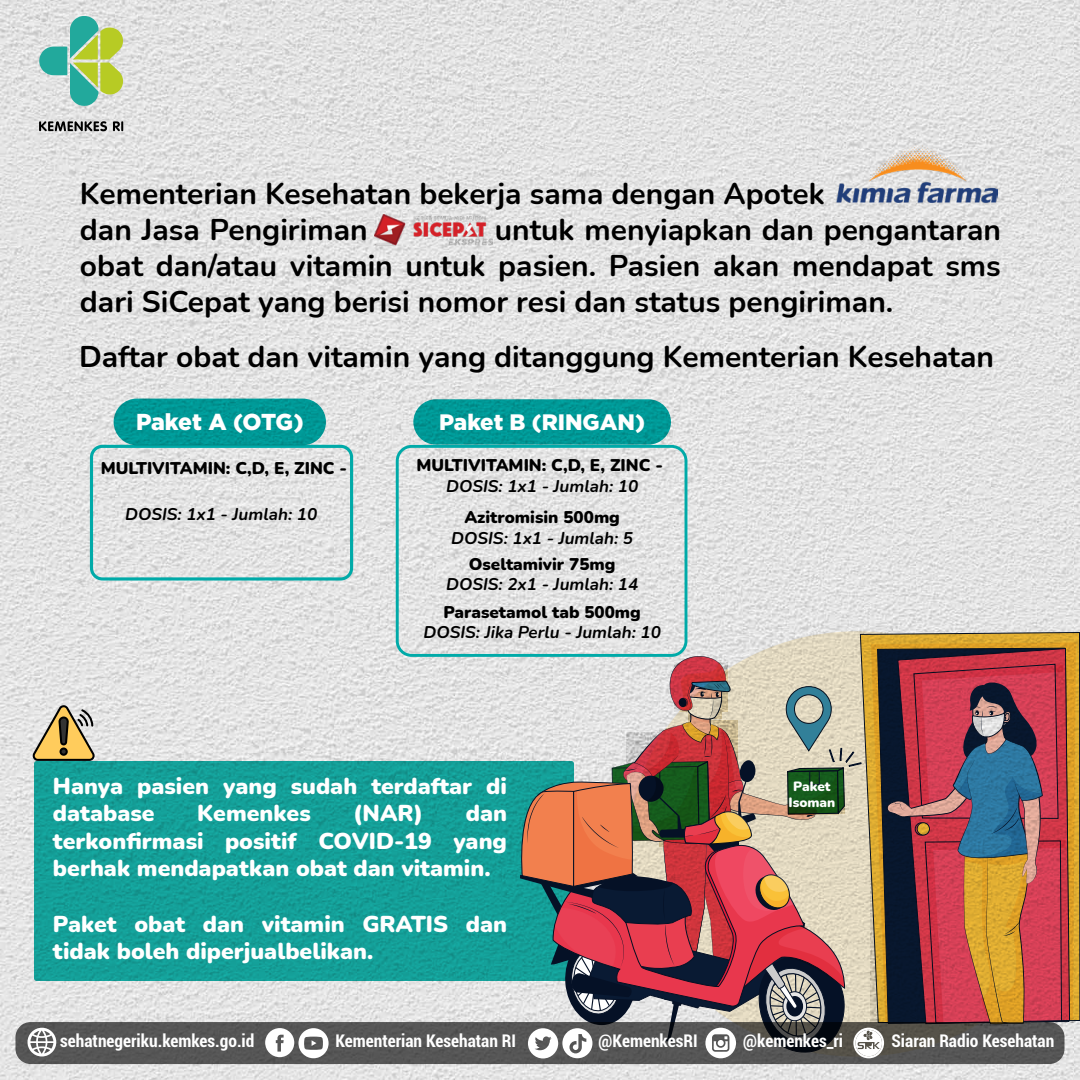
<style>
.page{position:relative;width:1080px;height:1080px;background:#fff}
.page>*{position:absolute;margin:0;border:0;box-sizing:border-box;transform-origin:0 0}
.t1{font:700 30px/36px "Nunito";color:#000}
.t2{font:900 23px/27.6px "Nunito";color:#fff}
.t3{font:900 23px "Gotham";letter-spacing:-.02em;color:#fff}
.t4{font:900 22.4px "Gotham";color:#fff}
.t5{font:700 condensed 17.4px "Roboto";color:#fff}
.t6{font:italic 700 17px "Nunito";color:#000}
.t7{font:900 17px "Nunito";color:#000}
.t8{font:900 13.5px/16.2px "Nunito";color:#fff;text-align:center}
</style>
<div class="page">
<img style="left:0;top:0;width:1074px;height:1080px">
<img style="left:1074px;top:0;width:6px;height:1080px">
<div style="left:34px;top:761px;width:540px;height:220px;background:#149f98;border-radius:3px"></div>
<svg style="left:32px;top:704px;width:63px;height:57px;background:#c0ac81"></svg>
<svg style="left:630px;top:631px;width:450px;height:426px;background:#e0ded7"></svg>
<svg style="left:860px;top:632px;width:220px;height:391px;background:#be9739"></svg>
<svg style="left:871px;top:642px;width:205px;height:380px;background:#d29b28"></svg>
<svg style="left:897px;top:648px;width:173px;height:376px;background:#75422f"></svg>
<div style="left:16px;top:1022px;width:1048px;height:42px;background:#565656;border-radius:15px"></div>
<svg style="left:28px;top:1028px;width:28px;height:29px"></svg>
<svg style="left:265px;top:1028px;width:64px;height:30px"></svg>
<svg style="left:516px;top:656px;width:550px;height:402px;background:#996763"></svg>
<svg style="left:39px;top:16px;width:85px;height:90px;background:#a0cba1"></svg>
<svg style="left:113px;top:121px;width:10px;height:10px"></svg>
<svg style="left:39px;top:121px;width:68px;height:10px"></svg>
<div style="left:396px;top:445px;width:291px;height:212px;border:3px solid #00aaa8;border-radius:15px"></div>
<svg style="left:413px;top:399px;width:258px;height:46px;background:#039896"></svg>
<img style="left:836px;top:145px;width:161px;height:58px">
<img style="left:374px;top:214px;width:118px;height:32px">
<div style="left:90px;top:445px;width:263px;height:136px;border:3px solid #00aaa8;border-radius:11px"></div>
<div style="left:114px;top:399px;width:212px;height:46px;background:#009896;border-radius:23px"></div>
<p class="t1" style="left:80px;top:174px;width:746px">Kementerian Kesehatan bekerja sama dengan Apotek dan Jasa Pengiriman</p>
<p class="t1" style="left:80px;top:210px;width:923px;text-align:justify;text-indent:415px">untuk menyiapkan dan pengantaran obat dan/atau vitamin untuk pasien. Pasien akan mendapat sms dari SiCepat yang berisi nomor resi dan status pengiriman.</p>
<p class="t1" style="left:79px;top:337px;width:917px">Daftar obat dan vitamin yang ditanggung Kementerian Kesehatan</p>
<p class="t3" style="left:136px;top:408px;width:169px">Paket A (OTG)</p>
<p class="t7" style="left:101px;top:456px;width:248px">MULTIVITAMIN: C,D, E, ZINC -</p>
<p class="t6" style="left:125px;top:502px;width:194px">DOSIS: 1x1 - Jumlah: 10</p>
<p class="t4" style="left:439px;top:409px;width:207px">Paket B (RINGAN)</p>
<p class="t7" style="left:417px;top:453px;width:248px">MULTIVITAMIN: C,D, E, ZINC -</p>
<p class="t6" style="left:446px;top:474px;width:194px">DOSIS: 1x1 - Jumlah: 10</p>
<p class="t7" style="left:464px;top:505px;width:157px">Azitromisin 500mg</p>
<p class="t6" style="left:451px;top:526px;width:183px">DOSIS: 1x1 - Jumlah: 5</p>
<p class="t7" style="left:469px;top:552px;width:148px">Oseltamivir 75mg</p>
<p class="t6" style="left:446px;top:572px;width:194px">DOSIS: 2x1 - Jumlah: 14</p>
<p class="t7" style="left:443px;top:600px;width:199px">Parasetamol tab 500mg</p>
<p class="t6" style="left:423px;top:620px;width:239px">DOSIS: Jika Perlu - Jumlah: 10</p>
<p class="t2" style="left:53px;top:771px;width:456px">Hanya pasien yang sudah terdaftar di database</p>
<p class="t2" style="left:197px;top:798px;width:115px">Kemenkes</p>
<p class="t2" style="left:353px;top:798px;width:71px">(NAR)</p>
<p class="t2" style="left:53px;top:798px;width:456px;text-align:justify;text-indent:413px">dan terkonfirmasi positif COVID-19 yang berhak mendapatkan obat dan vitamin.</p>
<p class="t2" style="left:53px;top:909px;width:456px">Paket obat dan vitamin GRATIS dan tidak boleh diperjualbelikan.</p>
<p class="t8" style="left:788px;top:778px;width:48px">Paket<br>Isoman</p>
<p class="t5" style="left:60px;top:1029px;width:196px">sehatnegeriku.kemkes.go.id</p>
<p class="t5" style="left:335px;top:1029px;width:182px">Kementerian Kesehatan RI</p>
<p class="t5" style="left:599px;top:1029px;width:101px">@KemenkesRI</p>
<p class="t5" style="left:743px;top:1029px;width:101px">@kemenkes_ri</p>
<p class="t5" style="left:892px;top:1029px;width:164px">Siaran Radio Kesehatan</p>
</div>
